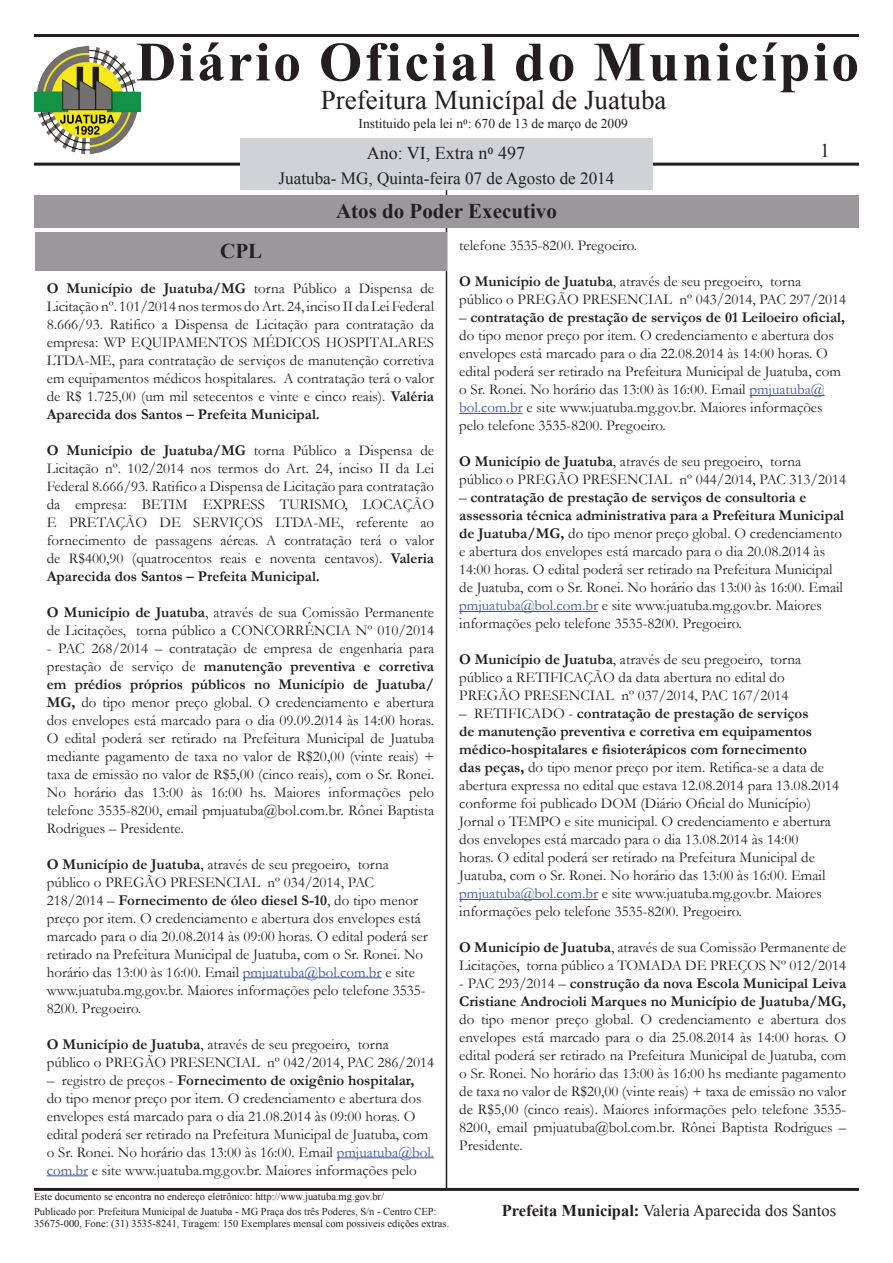
<style>
.page{position:relative;width:893px;height:1263px;background:#fff}
.page>*{position:absolute;margin:0;border:0;box-sizing:border-box;transform-origin:0 0}
.t1{font:700 55.5px "Times New Roman";letter-spacing:.05em;color:#231f20}
.t2{font:27px "Times New Roman";color:#231f20}
.t3{font:700 21px "Times New Roman";color:#231f20}
.t4{font:19.5px "Times New Roman";color:#231f20}
.t5{font:18px "Times New Roman";color:#231f20}
.t6{font:17.1px "Times New Roman";color:#231f20}
.t7{font:16.5px "Times New Roman";color:#231f20}
.Subtitle{font:15px/18px "Garamond";color:#231f20}
.t8{font:13.5px "Times New Roman";color:#231f20}
.t9{font:10.5px/14.7px "Times New Roman";color:#231f20}
.s1{font-family:"Minion Pro"}
.s2{font-weight:700}
.s3{color:#3953a4}
</style>
<div class="page">
<hr style="left:34px;top:163px;width:825px;height:3px;background:#231f20">
<hr style="left:34px;top:1188px;width:825px;height:3px;background:#231f20">
<div style="left:240px;top:138px;width:413px;height:52px;background:#cfd3d8"></div>
<hr style="left:34px;top:34px;width:825px;height:3px;background:#231f20">
<img style="left:34px;top:47px;width:106px;height:106px">
<hr style="left:446px;top:190px;width:1px;height:1000px;background:#231f20">
<div style="left:34px;top:195px;width:825px;height:32px;background:#9a989a"></div>
<hr style="left:243px;top:977px;width:139px;height:1px;background:#3953a4">
<hr style="left:337px;top:1157px;width:97px;height:1px;background:#3953a4">
<hr style="left:47px;top:1175px;width:41px;height:1px;background:#3953a4">
<div style="left:35px;top:232px;width:411px;height:38px;background:#9a989a"></div>
<hr style="left:749px;top:395px;width:76px;height:1px;background:#3953a4">
<hr style="left:459px;top:413px;width:64px;height:1px;background:#3953a4">
<hr style="left:459px;top:611px;width:139px;height:1px;background:#3953a4">
<hr style="left:459px;top:899px;width:139px;height:1px;background:#3953a4">
<h1 class="t1" style="left:136px;top:22px;width:724px">Diário Oficial do Município</h1>
<h2 class="t2" style="left:321px;top:81px;width:347px">Prefeitura Municípal de Juatuba</h2>
<p class="t8" style="left:358px;top:114px;width:271px">Instituido pela lei n<span class="s1">0</span>: 670 de 13 de março de 2009</p>
<p class="t5" style="left:367px;top:140px;width:160px">Ano: VI, Extra n<span class="s1">0</span> 497</p>
<p class="t4" style="left:820px;top:137px;width:11px">1</p>
<p class="t6" style="left:279px;top:166px;width:337px">Juatuba- MG, Quinta-feira 07 de Agosto de 2014</p>
<p class="t3" style="left:336px;top:196px;width:222px">Atos do Poder Executivo</p>
<p class="t3" style="left:220px;top:236px;width:43px">CPL</p>
<p class="Subtitle" style="left:459px;top:236px;width:179px">telefone 3535-8200. Pregoeiro.</p>
<p class="Subtitle" style="left:459px;top:272px;width:388px"><span class="s2">O Município de Juatuba</span>, através de seu pregoeiro, torna público o PREGÃO PRESENCIAL nº 043/2014, PAC 297/2014</p>
<p class="Subtitle" style="left:459px;top:308px;width:387px">– <span class="s2">contratação de prestação de serviços de 01 Leiloeiro oficial, </span>do tipo menor preço por item. O credenciamento e abertura dos envelopes está marcado para o dia 22.08.2014 às 14:00 horas. O edital poderá ser retirado na Prefeitura Municipal de Juatuba, com o Sr. Ronei. No horário das 13:00 às 16:00. Email <span class="s3">pmjuatuba@ bol.com.br</span> e site www.juatuba.mg.gov.br. Maiores informações pelo telefone 3535-8200. Pregoeiro.</p>
<p class="Subtitle" style="left:459px;top:452px;width:388px"><span class="s2">O Município de Juatuba</span>, através de seu pregoeiro, torna público o PREGÃO PRESENCIAL nº 044/2014, PAC 313/2014</p>
<p class="Subtitle" style="left:459px;top:488px;width:386px">– <span class="s2">contratação de prestação de serviços de consultoria e assessoria técnica administrativa para a Prefeitura Municipal de Juatuba/MG,</span> do tipo menor preço global. O credenciamento e abertura dos envelopes está marcado para o dia 20.08.2014 às 14:00 horas. O edital poderá ser retirado na Prefeitura Municipal de Juatuba, com o Sr. Ronei. No horário das 13:00 às 16:00. Email <span class="s3">pmjuatuba@bol.com.br</span> e site www.juatuba.mg.gov.br. Maiores informações pelo telefone 3535-8200. Pregoeiro.</p>
<p class="Subtitle" style="left:459px;top:650px;width:344px"><span class="s2">O Município de Juatuba</span>, através de seu pregoeiro, torna público a RETIFICAÇÃO da data abertura no edital do<br>PREGÃO PRESENCIAL nº 037/2014, PAC 167/2014</p>
<p class="Subtitle" style="left:459px;top:704px;width:381px">– RETIFICADO - <span class="s2">contratação de prestação de serviços<br>de manutenção preventiva e corretiva em equipamentos médico-hospitalares e fisioterápicos com fornecimento<br>das peças,</span> do tipo menor preço por item. Retifica-se a data de abertura expressa no edital que estava 12.08.2014 para 13.08.2014 conforme foi publicado DOM (Diário Oficial do Município)<br>Jornal o TEMPO e site municipal. O credenciamento e abertura dos envelopes está marcado para o dia 13.08.2014 às 14:00<br>horas. O edital poderá ser retirado na Prefeitura Municipal de Juatuba, com o Sr. Ronei. No horário das 13:00 às 16:00. Email <span class="s3">pmjuatuba@bol.com.br</span> e site www.juatuba.mg.gov.br. Maiores informações pelo telefone 3535-8200. Pregoeiro.</p>
<p class="Subtitle" style="left:459px;top:938px;width:388px"><span class="s2">O Município de Juatuba</span>, através de sua Comissão Permanente de<br>Licitações, torna público a TOMADA DE PREÇOS Nº 012/2014</p>
<p class="Subtitle" style="left:459px;top:974px;width:388px;text-align:justify">- PAC 293/2014 – <span class="s2">construção da nova Escola Municipal Leiva Cristiane Androcioli Marques no Município de Juatuba/MG, </span>do tipo menor preço global. O credenciamento e abertura dos envelopes está marcado para o dia 25.08.2014 às 14:00 horas. O edital poderá ser retirado na Prefeitura Municipal de Juatuba, com o Sr. Ronei. No horário das 13:00 às 16:00 hs mediante pagamento de taxa no valor de R$20,00 (vinte reais) + taxa de emissão no valor de R$5,00 (cinco reais). Maiores informações pelo telefone 3535- 8200, email pmjuatuba@bol.com.br. Rônei Baptista Rodrigues – Presidente.</p>
<p class="Subtitle" style="left:47px;top:278px;width:389px;text-align:justify"><span class="s2">O Município de Juatuba/MG</span> torna Público a Dispensa de Licitação nº. 101/2014 nos termos do Art. 24, inciso II da Lei Federal 8.666/93. Ratifico a Dispensa de Licitação para contratação da empresa: WP EQUIPAMENTOS MÉDICOS HOSPITALARES LTDA-ME, para contratação de serviços de manutenção corretiva em equipamentos médicos hospitalares. A contratação terá o valor de R$ 1.725,00 (um mil setecentos e vinte e cinco reais). <span class="s2">Valéria Aparecida dos Santos – Prefeita Municipal.</span></p>
<p class="Subtitle" style="left:47px;top:440px;width:389px;text-align:justify"><span class="s2">O Município de Juatuba/MG</span> torna Público a Dispensa de Licitação nº. 102/2014 nos termos do Art. 24, inciso II da Lei Federal 8.666/93. Ratifico a Dispensa de Licitação para contratação da empresa: BETIM EXPRESS TURISMO, LOCAÇÃO E PRETAÇÃO DE SERVIÇOS LTDA-ME, referente ao fornecimento de passagens aéreas. A contratação terá o valor de R$400,90 (quatrocentos reais e noventa centavos). <span class="s2">Valeria Aparecida dos Santos – Prefeita Municipal.</span></p>
<p class="Subtitle" style="left:47px;top:602px;width:389px"><span class="s2">O Município de Juatuba</span>, através de sua Comissão Permanente de Licitações, torna público a CONCORRÊNCIA Nº 010/2014</p>
<p class="Subtitle" style="left:47px;top:638px;width:389px;text-align:justify">- PAC 268/2014 – contratação de empresa de engenharia para prestação de serviço de <span class="s2">manutenção preventiva e corretiva em prédios próprios públicos no Município de Juatuba/ MG,</span> do tipo menor preço global. O credenciamento e abertura dos envelopes está marcado para o dia 09.09.2014 às 14:00 horas.<br>O edital poderá ser retirado na Prefeitura Municipal de Juatuba mediante pagamento de taxa no valor de R$20,00 (vinte reais) + taxa de emissão no valor de R$5,00 (cinco reais), com o Sr. Ronei.<br>No horário das 13:00 às 16:00 hs. Maiores informações pelo telefone 3535-8200, email pmjuatuba@bol.com.br. Rônei Baptista Rodrigues – Presidente.</p>
<p class="Subtitle" style="left:47px;top:854px;width:382px"><span class="s2">O Município de Juatuba</span>, através de seu pregoeiro, torna público o PREGÃO PRESENCIAL nº 034/2014, PAC 218/2014 – <span class="s2">Fornecimento de óleo diesel S-10</span>, do tipo menor preço por item. O credenciamento e abertura dos envelopes está marcado para o dia 20.08.2014 às 09:00 horas. O edital poderá ser retirado na Prefeitura Municipal de Juatuba, com o Sr. Ronei. No horário das 13:00 às 16:00. Email <span class="s3">pmjuatuba@bol.com.br</span> e site www.juatuba.mg.gov.br. Maiores informações pelo telefone 3535- 8200. Pregoeiro.</p>
<p class="Subtitle" style="left:47px;top:1034px;width:389px"><span class="s2">O Município de Juatuba</span>, através de seu pregoeiro, torna público o PREGÃO PRESENCIAL nº 042/2014, PAC 286/2014</p>
<p class="Subtitle" style="left:47px;top:1070px;width:389px">– registro de preços - <span class="s2">Fornecimento de oxigênio hospitalar,<br></span>do tipo menor preço por item. O credenciamento e abertura dos envelopes está marcado para o dia 21.08.2014 às 09:00 horas. O edital poderá ser retirado na Prefeitura Municipal de Juatuba, com o Sr. Ronei. No horário das 13:00 às 16:00. Email <span class="s3">pmjuatuba@bol. com.br</span> e site www.juatuba.mg.gov.br. Maiores informações pelo</p>
<p class="t9" style="left:34px;top:1189px;width:404px">Este documento se encontra no endereço eletrônico: http://www.juatuba.mg.gov.br/<br>Publicado por: Prefeitura Municipal de Juatuba - MG Praça dos três Poderes, S/n - Centro CEP:</p>
<p class="t9" style="left:34px;top:1215px;width:417px">35675-000, Fone: (31) 3535-8241, Tiragem: 150 Exemplares mensal com possiveis edições extras.</p>
<p class="t7" style="left:502px;top:1198px;width:336px"><span class="s2">Prefeita Municipal:</span> Valeria Aparecida dos Santos</p>
</div>
